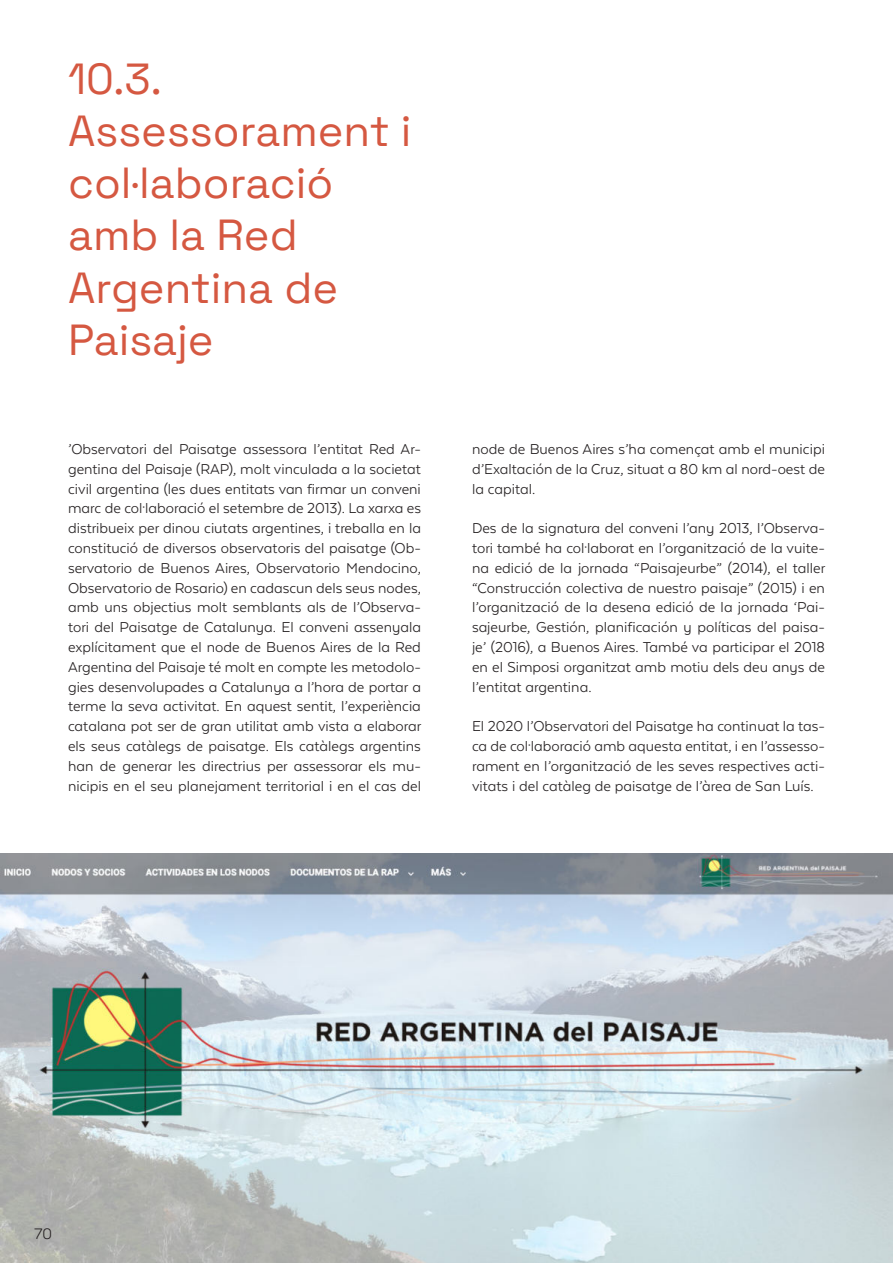
<style>
.page{position:relative;width:893px;height:1263px;background:#fff}
.page>*{position:absolute;margin:0;border:0;box-sizing:border-box;transform-origin:0 0}
.t1{font:43.5px/52.2px "Space Grotesk";color:#d55841}
.t2{font:16.5px/19.8px "Texta Alt";color:#231f20;text-align:justify}
.t3{font:300 15px "Space Grotesk";color:#231f20}
</style>
<div class="page">
<img style="left:0;top:853px;width:893px;height:410px">
<h1 class="t1" style="left:68px;top:54px;width:345px">10.3.<br>Assessorament i col·laboració amb la Red<br>Argentina de<br>Paisaje</h1>
<p class="t2" style="left:68px;top:439px;width:355px">’Observatori del Paisatge assessora l’entitat Red Ar&shy;gentina del Paisaje (RAP), molt vinculada a la societat civil argentina (les dues entitats van firmar un conveni marc de col·laboració el setembre de 2013). La xarxa es distribueix per dinou ciutats argentines, i treballa en la constitució de diversos observatoris del paisatge (Ob&shy;servatorio de Buenos Aires, Observatorio Mendocino, Observatorio de Rosario) en cadascun dels seus nodes, amb uns objectius molt semblants als de l’Observa&shy;tori del Paisatge de Catalunya. El conveni assenyala explícitament que el node de Buenos Aires de la Red Argentina del Paisaje té molt en compte les metodolo&shy;gies desenvolupades a Catalunya a l’hora de portar a terme la seva activitat. En aquest sentit, l’experiència catalana pot ser de gran utilitat amb vista a elaborar els seus catàlegs de paisatge. Els catàlegs argentins han de generar les directrius per assessorar els mu&shy;nicipis en el seu planejament territorial i en el cas del</p>
<p class="t2" style="left:472px;top:439px;width:354px">node de Buenos Aires s’ha començat amb el municipi d’Exaltación de la Cruz, situat a 80 km al nord-oest de la capital.</p>
<p class="t2" style="left:472px;top:518px;width:355px">Des de la signatura del conveni l’any 2013, l’Observa&shy;tori també ha col·laborat en l’organització de la vuite&shy;na edició de la jornada “Paisajeurbe” (2014), el taller “Construcción colectiva de nuestro paisaje” (2015) i en l’organització de la desena edició de la jornada ‘Pai&shy;sajeurbe, Gestión, planificación y políticas del paisa&shy;je’ (2016), a Buenos Aires. També va participar el 2018 en el Simposi organitzat amb motiu dels deu anys de l’entitat argentina.</p>
<p class="t2" style="left:472px;top:716px;width:354px">El 2020 l’Observatori del Paisatge ha continuat la tas&shy;ca de col·laboració amb aquesta entitat, i en l’assesso&shy;rament en l’organització de les seves respectives acti&shy;vitats i del catàleg de paisatge de l’àrea de San Luís.</p>
<p class="t3" style="left:34px;top:1227px;width:19px">70</p>
</div>
